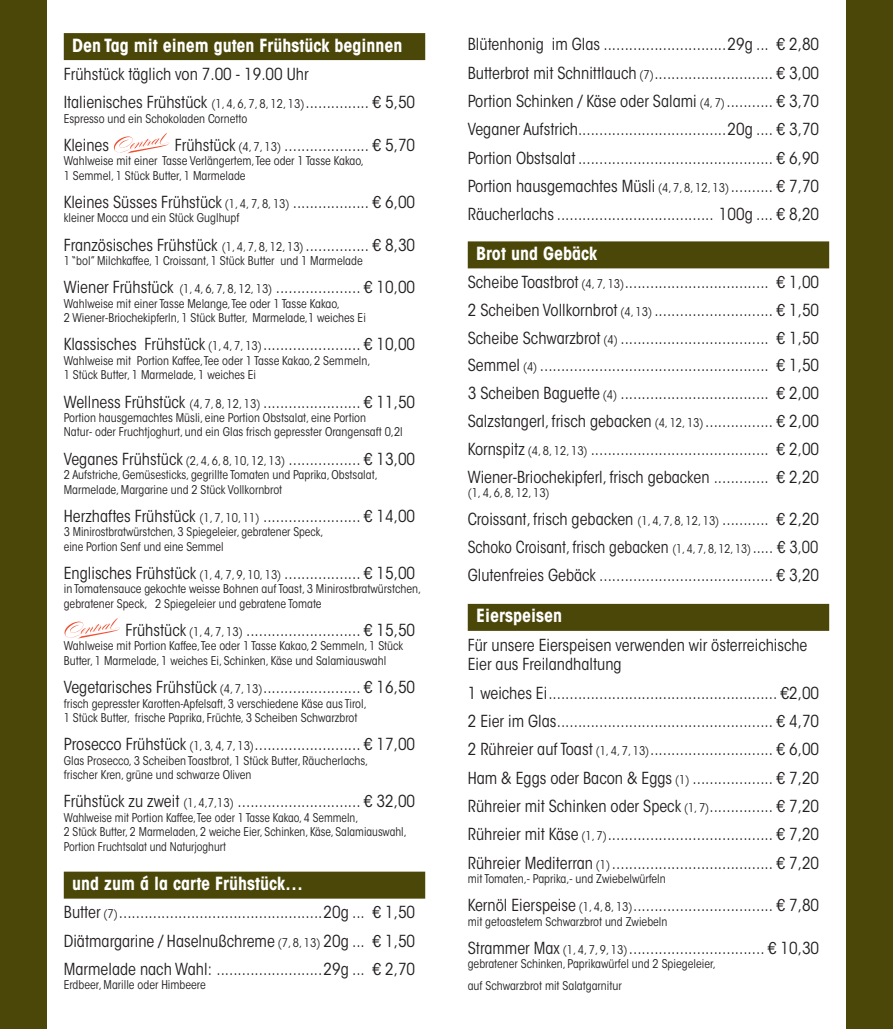
<style>
.page{position:relative;width:893px;height:1029px;background:#fff}
.page>*{position:absolute;margin:0;border:0;box-sizing:border-box;transform-origin:0 0}
.t1{font:700 condensed 18px "ITC Avant Garde Std";color:#fff}
.t2{font:condensed 16.5px/19.8px "ITC Avant Garde Std";color:#231f20}
.t3{font:condensed 16.5px "ITC Avant Garde Std";color:#231f20;scale:.96 1}
.t4{font:condensed 12px/14.4px "ITC Avant Garde Std";color:#231f20}
.s1{font-size:12px}
</style>
<div class="page">
<div style="left:468px;top:241px;width:361px;height:27px;background:#4b4709"></div>
<div style="left:468px;top:604px;width:361px;height:27px;background:#4b4709"></div>
<div style="left:64px;top:33px;width:361px;height:27px;background:#4b4709"></div>
<div style="left:64px;top:872px;width:361px;height:27px;background:#4b4709"></div>
<svg style="left:113px;top:133px;width:56px;height:20px"></svg>
<svg style="left:64px;top:618px;width:56px;height:21px"></svg>
<div style="left:846px;top:0;width:47px;height:1029px;background:#4b4709"></div>
<div style="left:0;top:0;width:47px;height:1029px;background:#4b4709"></div>
<p class="t1" style="left:72px;top:34px;width:332px">Den Tag mit einem guten Frühstück beginnen</p>
<p class="t2" style="left:64px;top:64px;width:246px">Frühstück täglich von 7.00 - 19.00 Uhr</p>
<p class="t2" style="left:64px;top:92px;width:353px">Italienisches Frühstück <span class="s1">(1, 4, 6, 7, 8, 12, 13)</span>............... € 5,50</p>
<p class="t4" style="left:64px;top:111px;width:185px">Espresso und ein Schokoladen Cornetto</p>
<p class="t2" style="left:64px;top:135px;width:47px">Kleines</p>
<p class="t2" style="left:175px;top:135px;width:242px">Frühstück <span class="s1">(4, 7, 13)</span> .................... € 5,70</p>
<p class="t4" style="left:64px;top:154px;width:302px">Wahlweise mit einer Tasse Verlängertem, Tee oder 1 Tasse Kakao,<br>1 Semmel, 1 Stück Butter, 1 Marmelade</p>
<p class="t2" style="left:64px;top:192px;width:353px">Kleines Süsses Frühstück <span class="s1">(1, 4, 7, 8, 13)</span> .................. € 6,00</p>
<p class="t4" style="left:64px;top:211px;width:177px">kleiner Mocca und ein Stück Guglhupf</p>
<p class="t2" style="left:64px;top:235px;width:353px">Französisches Frühstück <span class="s1">(1, 4, 7, 8, 12, 13)</span> ............... € 8,30</p>
<p class="t4" style="left:64px;top:254px;width:301px">1 “bol” Milchkaffee, 1 Croissant, 1 Stück Butter und 1 Marmelade</p>
<p class="t2" style="left:64px;top:278px;width:353px">Wiener Frühstück <span class="s1">(1, 4, 6, 7, 8, 12, 13)</span> .................... € 10,00</p>
<p class="t4" style="left:64px;top:296px;width:304px">Wahlweise mit einer Tasse Melange, Tee oder 1 Tasse Kakao,<br>2 Wiener-Briochekipferln, 1 Stück Butter, Marmelade,1 weiches Ei</p>
<p class="t2" style="left:64px;top:335px;width:353px">Klassisches Frühstück <span class="s1">(1, 4, 7, 13)</span>....................... € 10,00</p>
<p class="t4" style="left:64px;top:353px;width:308px">Wahlweise mit Portion Kaffee, Tee oder 1 Tasse Kakao, 2 Semmeln,<br>1 Stück Butter, 1 Marmelade, 1 weiches Ei</p>
<p class="t2" style="left:64px;top:392px;width:353px">Wellness Frühstück <span class="s1">(4, 7, 8, 12, 13)</span> ....................... € 11,50</p>
<p class="t4" style="left:64px;top:411px;width:341px">Portion hausgemachtes Müsli, eine Portion Obstsalat, eine Portion<br>Natur- oder Fruchtjoghurt, und ein Glas frisch gepresster Orangensaft 0,2l</p>
<p class="t2" style="left:64px;top:449px;width:353px">Veganes Frühstück <span class="s1">(2, 4, 6, 8, 10, 12, 13)</span> ................. € 13,00</p>
<p class="t4" style="left:64px;top:468px;width:316px">2 Aufstriche, Gemüsesticks, gegrillte Tomaten und Paprika, Obstsalat,<br>Marmelade, Margarine und 2 Stück Vollkornbrot</p>
<p class="t2" style="left:64px;top:506px;width:353px">Herzhaftes Frühstück <span class="s1">(1, 7, 10, 11)</span> ....................... € 14,00</p>
<p class="t4" style="left:64px;top:525px;width:261px">3 Minirostbratwürstchen, 3 Spiegeleier, gebratener Speck, eine Portion Senf und eine Semmel</p>
<p class="t2" style="left:64px;top:563px;width:353px">Englisches Frühstück <span class="s1">(1, 4, 7, 9, 10, 13)</span> .................. € 15,00</p>
<p class="t4" style="left:64px;top:582px;width:359px">in Tomatensauce gekochte weisse Bohnen auf Toast, 3 Minirostbratwürstchen, gebratener Speck, 2 Spiegeleier und gebratene Tomate</p>
<p class="t2" style="left:125px;top:620px;width:291px">Frühstück <span class="s1">(1, 4, 7, 13)</span> ........................... € 15,50</p>
<p class="t4" style="left:64px;top:639px;width:341px">Wahlweise mit Portion Kaffee, Tee oder 1 Tasse Kakao, 2 Semmeln, 1 Stück<br>Butter, 1 Marmelade, 1 weiches Ei, Schinken, Käse und Salamiauswahl</p>
<p class="t2" style="left:64px;top:677px;width:353px">Vegetarisches Frühstück <span class="s1">(4, 7, 13)</span>....................... € 16,50</p>
<p class="t4" style="left:64px;top:696px;width:305px">frisch gepresster Karotten-Apfelsaft, 3 verschiedene Käse aus Tirol,<br>1 Stück Butter, frische Paprika, Früchte, 3 Scheiben Schwarzbrot</p>
<p class="t2" style="left:64px;top:734px;width:353px">Prosecco Frühstück <span class="s1">(1, 3, 4, 7, 13)</span>......................... € 17,00</p>
<p class="t4" style="left:64px;top:753px;width:306px">Glas Prosecco, 3 Scheiben Toastbrot, 1 Stück Butter, Räucherlachs, frischer Kren, grüne und schwarze Oliven</p>
<p class="t2" style="left:64px;top:792px;width:353px">Frühstück zu zweit <span class="s1">(1, 4,7,13)</span> ............................. € 32,00</p>
<p class="t4" style="left:64px;top:810px;width:344px">Wahlweise mit Portion Kaffee, Tee oder 1 Tasse Kakao, 4 Semmeln,<br>2 Stück Butter, 2 Marmeladen, 2 weiche Eier, Schinken, Käse, Salamiauswahl,<br>Portion Fruchtsalat und Naturjoghurt</p>
<p class="t1" style="left:72px;top:872px;width:232px">und zum á la carte Frühstück…</p>
<p class="t2" style="left:64px;top:903px;width:353px">Butter <span class="s1">(7)</span>................................................20g ... € 1,50</p>
<p class="t2" style="left:64px;top:931px;width:353px">Diätmargarine / Haselnußchreme <span class="s1">(7, 8, 13)</span> 20g ... € 1,50</p>
<p class="t2" style="left:64px;top:959px;width:353px">Marmelade nach Wahl: .........................29g ... € 2,70</p>
<p class="t4" style="left:64px;top:978px;width:144px">Erdbeer, Marille oder Himbeere</p>
<p class="t2" style="left:468px;top:35px;width:353px">Blütenhonig im Glas .............................29g ... € 2,80</p>
<p class="t2" style="left:468px;top:63px;width:353px">Butterbrot mit Schnittlauch <span class="s1">(7)</span>............................ € 3,00</p>
<p class="t2" style="left:468px;top:91px;width:353px">Portion Schinken / Käse oder Salami <span class="s1">(4, 7)</span>........... € 3,70</p>
<p class="t2" style="left:468px;top:120px;width:353px">Veganer Aufstrich...................................20g .... € 3,70</p>
<p class="t2" style="left:468px;top:148px;width:353px">Portion Obstsalat .............................................. € 6,90</p>
<p class="t2" style="left:468px;top:176px;width:353px">Portion hausgemachtes Müsli <span class="s1">(4, 7, 8, 12, 13)</span>.......... € 7,70</p>
<p class="t2" style="left:468px;top:205px;width:353px">Räucherlachs ..................................... 100g .... € 8,20</p>
<p class="t1" style="left:476px;top:242px;width:122px">Brot und Gebäck</p>
<p class="t2" style="left:468px;top:272px;width:353px">Scheibe Toastbrot <span class="s1">(4, 7, 13)</span>.................................. € 1,00</p>
<p class="t2" style="left:468px;top:300px;width:353px">2 Scheiben Vollkornbrot <span class="s1">(4, 13)</span> ............................ € 1,50</p>
<p class="t2" style="left:468px;top:328px;width:353px">Scheibe Schwarzbrot <span class="s1">(4)</span> ................................... € 1,50</p>
<p class="t2" style="left:468px;top:356px;width:353px">Semmel <span class="s1">(4)</span> ...................................................... € 1,50</p>
<p class="t2" style="left:468px;top:384px;width:353px">3 Scheiben Baguette <span class="s1">(4)</span> ................................... € 2,00</p>
<p class="t2" style="left:468px;top:411px;width:353px">Salzstangerl, frisch gebacken <span class="s1">(4, 12, 13)</span>................ € 2,00</p>
<p class="t2" style="left:468px;top:439px;width:353px">Kornspitz <span class="s1">(4, 8, 12, 13)</span> .......................................... € 2,00</p>
<p class="t2" style="left:468px;top:467px;width:353px">Wiener-Briochekipferl, frisch gebacken ............. € 2,20</p>
<p class="t4" style="left:468px;top:486px;width:83px">(1, 4, 6, 8, 12, 13)</p>
<p class="t2" style="left:468px;top:509px;width:353px">Croissant, frisch gebacken <span class="s1">(1, 4, 7, 8, 12, 13)</span> ........... € 2,20</p>
<p class="t3" style="left:468px;top:537px;width:367px">Schoko Croisant, frisch gebacken <span class="s1">(1, 4, 7, 8, 12, 13)</span>..... € 3,00</p>
<p class="t2" style="left:468px;top:565px;width:353px">Glutenfreies Gebäck ......................................... € 3,20</p>
<p class="t1" style="left:476px;top:604px;width:87px">Eierspeisen</p>
<p class="t2" style="left:468px;top:635px;width:341px">Für unsere Eierspeisen verwenden wir österreichische<br>Eier aus Freilandhaltung</p>
<p class="t2" style="left:468px;top:683px;width:353px">1 weiches Ei...................................................... €2,00</p>
<p class="t2" style="left:468px;top:711px;width:353px">2 Eier im Glas................................................... € 4,70</p>
<p class="t2" style="left:468px;top:740px;width:353px">2 Rühreier auf Toast <span class="s1">(1, 4, 7, 13)</span>............................. € 6,00</p>
<p class="t2" style="left:468px;top:768px;width:353px">Ham &amp; Eggs oder Bacon &amp; Eggs <span class="s1">(1)</span> ................... € 7,20</p>
<p class="t2" style="left:468px;top:796px;width:353px">Rühreier mit Schinken oder Speck <span class="s1">(1, 7)</span>............... € 7,20</p>
<p class="t2" style="left:468px;top:824px;width:353px">Rühreier mit Käse <span class="s1">(1, 7)</span>....................................... € 7,20</p>
<p class="t2" style="left:468px;top:853px;width:353px">Rühreier Mediterran <span class="s1">(1)</span>...................................... € 7,20</p>
<p class="t4" style="left:468px;top:871px;width:200px">mit Tomaten,- Paprika,- und Zwiebelwürfeln</p>
<p class="t2" style="left:468px;top:895px;width:353px">Kernöl Eierspeise <span class="s1">(1, 4, 8, 13)</span>................................. € 7,80</p>
<p class="t4" style="left:468px;top:914px;width:201px">mit getoastetem Schwarzbrot und Zwiebeln</p>
<p class="t2" style="left:468px;top:938px;width:353px">Strammer Max <span class="s1">(1, 4, 7, 9, 13)</span>................................ € 10,30</p>
<p class="t4" style="left:468px;top:953px;width:250px;line-height:21.6px">gebratener Schinken, Paprikawürfel und 2 Spiegeleier, auf Schwarzbrot mit Salatgarnitur</p>
</div>
